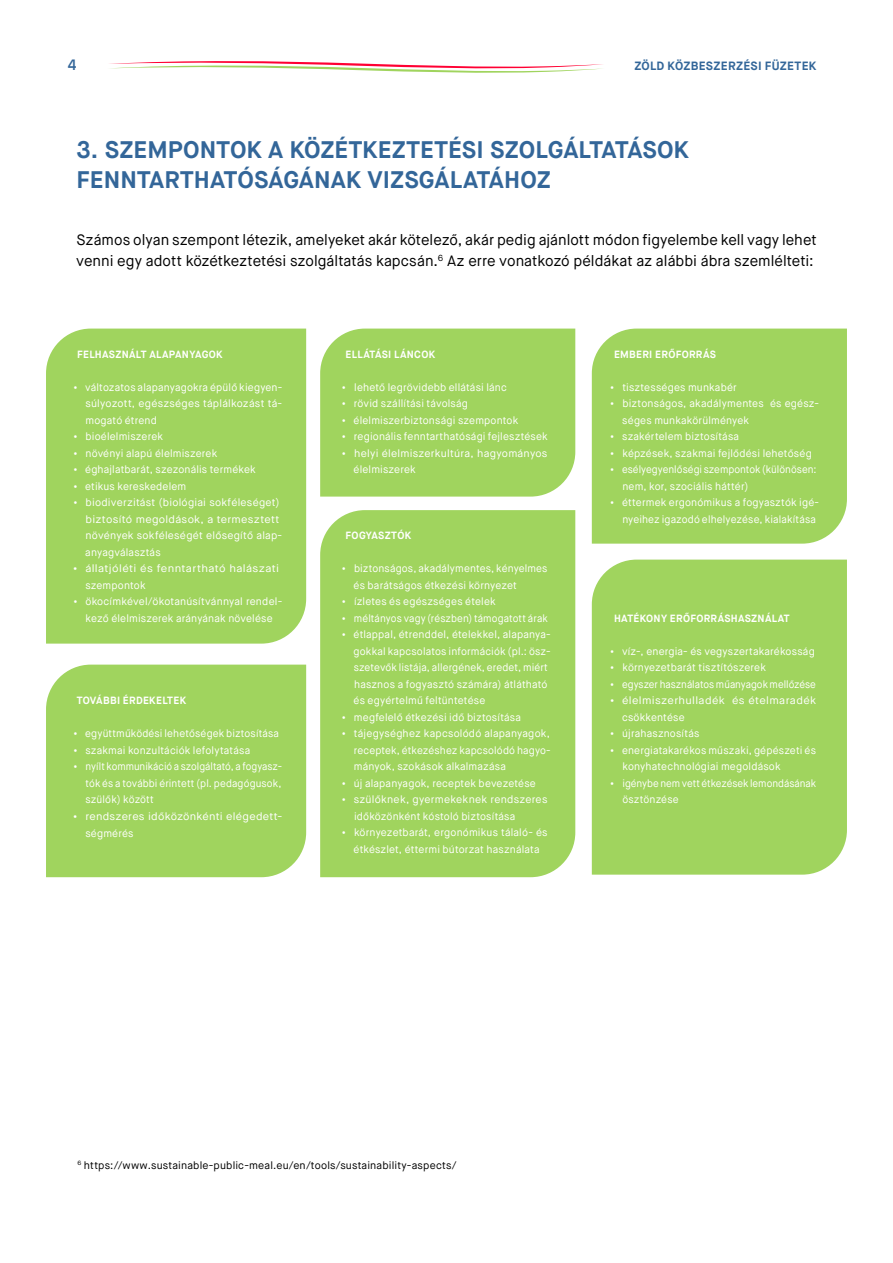
<style>
.page{position:relative;width:893px;height:1263px;background:#fff}
.page>*{position:absolute;margin:0;border:0;box-sizing:border-box;transform-origin:0 0}
.t1{font:700 24px/30px "Maison Neue";letter-spacing:.005em;color:#369}
.t2{font:15px/21px "Maison Neue";color:#000}
.t3{font:600 15px "Maison Neue";color:#369}
.t4{font:700 12px "Maison Neue";letter-spacing:.025em;color:#369}
.t5{font:10.5px/16.5px "Maison Neue";letter-spacing:.015em;color:#fff}
.t6{font:10.5px/16.5px "Maison Neue";letter-spacing:.015em;color:#fff;text-align:justify;scale:.94 1}
.t7{font:700 10.5px "Maison Neue";letter-spacing:.03em;color:#fff}
.t8{font:10.5px/16.5px "Maison Neue";letter-spacing:.015em;color:#fff;scale:.95 1}
.t9{font:10.5px "Maison Neue";letter-spacing:.015em;color:#000}
.t10{font:10.5px/16.5px "Maison Neue";letter-spacing:.015em;color:#fff;scale:1.07 1}
.t11{font:10.5px/16.5px "Maison Neue";letter-spacing:.015em;color:#fff;scale:1.06 1}
.t12{font:10.5px/16.5px "Maison Neue";letter-spacing:.015em;color:#fff;scale:1.05 1}
.s1{font-weight:700}
</style>
<div class="page">
<svg style="left:109px;top:61px;width:494px;height:12px"></svg>
<div style="left:46px;top:328px;width:261px;height:316px;background:#a0d45e"></div>
<div style="left:46px;top:664px;width:261px;height:214px;background:#a0d45e"></div>
<div style="left:320px;top:328px;width:256px;height:169px;background:#a0d45e"></div>
<div style="left:320px;top:510px;width:256px;height:368px;background:#a0d45e"></div>
<div style="left:591px;top:328px;width:256px;height:216px;background:#a0d45e"></div>
<div style="left:591px;top:559px;width:256px;height:316px;background:#a0d45e"></div>
<h2 class="t3" style="left:68px;top:55px;width:10px">4</h2>
<p class="t4" style="left:634px;top:58px;width:184px">ZÖLD KÖZBESZERZÉSI FÜZETEK</p>
<h1 class="t1" style="left:77px;top:135px;width:614px">3. SZEMPONTOK A KÖZÉTKEZTETÉSI SZOLGÁLTATÁSOK<br>FENNTARTHATÓSÁGÁNAK VIZSGÁLATÁHOZ</h1>
<h2 class="t2" style="left:76px;top:229px;width:742px">Számos olyan szempont létezik, amelyeket akár kötelező, akár pedig ajánlott módon figyelembe kell vagy lehet venni egy adott közétkeztetési szolgáltatás kapcsán.<sup>6</sup> Az erre vonatkozó példákat az alábbi ábra szemlélteti:</h2>
<p class="t7" style="left:77px;top:347px;width:147px">FELHASZNÁLT ALAPANYAGOK</p>
<p class="t5" style="left:85px;top:379px;width:198px;text-align:justify;text-indent:-12px"><span class="s1">•</span> változatos alapanyagokra épülő kiegyen&shy;súlyozott, egészséges táplálkozást tá&shy;mogató étrend</p>
<p class="t5" style="left:74px;top:428px;width:91px"><span class="s1">•</span> bioélelmiszerek</p>
<p class="t5" style="left:74px;top:445px;width:145px"><span class="s1">•</span> növényi alapú élelmiszerek</p>
<p class="t5" style="left:74px;top:461px;width:184px"><span class="s1">•</span> éghajlatbarát, szezonális termékek</p>
<p class="t5" style="left:74px;top:478px;width:114px"><span class="s1">•</span> etikus kereskedelem</p>
<p class="t5" style="left:85px;top:494px;width:198px;text-indent:-12px"><span class="s1">•</span> biodiverzitást (biológiai sokféleséget) biztosító megoldások, a termesztett növények sokféleségét elősegítő alap&shy;anyagválasztás</p>
<p class="t10" style="left:85px;top:560px;width:183px;text-indent:-12px"><span class="s1">•</span> állatjóléti és fenntartható halászati szempontok</p>
<p class="t5" style="left:74px;top:593px;width:210px;text-align:center"><span class="s1">•</span> ökocímkével/ökotanúsítvánnyal rendel&shy;kező élelmiszerek arányának növelése</p>
<p class="t7" style="left:77px;top:694px;width:111px">TOVÁBBI ÉRDEKELTEK</p>
<p class="t5" style="left:74px;top:726px;width:207px"><span class="s1">•</span> együttműködési lehetőségek biztosítása</p>
<p class="t5" style="left:74px;top:742px;width:178px"><span class="s1">•</span> szakmai konzultációk lefolytatása</p>
<p class="t6" style="left:85px;top:759px;width:211px;text-indent:-12px"><span class="s1">•</span> nyílt kommunikáció a szolgáltató, a fogyasz&shy;tók és a további érintett (pl. pedagógusok, szülők) között</p>
<p class="t12" style="left:85px;top:808px;width:189px;text-indent:-12px"><span class="s1">•</span> rendszeres időközönkénti elégedett&shy;ségmérés</p>
<p class="t7" style="left:346px;top:347px;width:91px">ELLÁTÁSI LÁNCOK</p>
<p class="t5" style="left:342px;top:379px;width:166px"><span class="s1">•</span> lehető legrövidebb ellátási lánc</p>
<p class="t5" style="left:342px;top:395px;width:127px"><span class="s1">•</span> rövid szállítási távolság</p>
<p class="t5" style="left:342px;top:412px;width:178px"><span class="s1">•</span> élelmiszerbiztonsági szempontok</p>
<p class="t5" style="left:342px;top:428px;width:207px"><span class="s1">•</span> regionális fenntarthatósági fejlesztések</p>
<p class="t5" style="left:354px;top:445px;width:195px;text-indent:-11px"><span class="s1">•</span> helyi élelmiszerkultúra, hagyományos élelmiszerek</p>
<p class="t7" style="left:346px;top:529px;width:67px">FOGYASZTÓK</p>
<p class="t5" style="left:354px;top:560px;width:195px;text-indent:-11px"><span class="s1">•</span> biztonságos, akadálymentes, kényelmes és barátságos étkezési környezet</p>
<p class="t5" style="left:342px;top:593px;width:155px"><span class="s1">•</span> ízletes és egészséges ételek</p>
<p class="t8" style="left:342px;top:610px;width:218px"><span class="s1">•</span> méltányos vagy (részben) támogatott árak</p>
<p class="t5" style="left:354px;top:626px;width:199px;text-indent:-11px"><span class="s1">•</span> étlappal, étrenddel, ételekkel, alapanya&shy;gokkal kapcsolatos információk (pl.: ös - szetevők listája, allergének, eredet, miért hasznos a fogyasztó számára) átlátható és egyértelmű feltüntetése</p>
<p class="t5" style="left:342px;top:709px;width:180px"><span class="s1">•</span> megfelelő étkezési idő biztosítása</p>
<p class="t5" style="left:354px;top:725px;width:198px;text-align:justify;text-indent:-12px"><span class="s1">•</span> tájegységhez kapcsolódó alapanyagok, receptek, étkezéshez kapcsolódó hagyo&shy;mányok, szokások alkalmazása</p>
<p class="t5" style="left:342px;top:775px;width:195px"><span class="s1">•</span> új alapanyagok, receptek bevezetése</p>
<p class="t5" style="left:354px;top:791px;width:195px;text-indent:-12px"><span class="s1">•</span> szülőknek, gyermekeknek rendszeres időközönként kóstoló biztosítása</p>
<p class="t5" style="left:342px;top:824px;width:207px;text-align:center"><span class="s1">•</span> környezetbarát, ergonómikus tálaló- és étkészlet, éttermi bútorzat használata</p>
<p class="t7" style="left:614px;top:347px;width:103px">EMBERI ERŐFORRÁS</p>
<p class="t5" style="left:611px;top:379px;width:128px"><span class="s1">•</span> tisztességes munkabér</p>
<p class="t5" style="left:622px;top:395px;width:198px;text-indent:-12px"><span class="s1">•</span> biztonságos, akadálymentes és egész&shy;séges munkakörülmények</p>
<p class="t5" style="left:611px;top:428px;width:130px"><span class="s1">•</span> szakértelem biztosítása</p>
<p class="t5" style="left:611px;top:445px;width:203px"><span class="s1">•</span> képzések, szakmai fejlődési lehetőség</p>
<p class="t8" style="left:622px;top:461px;width:206px;text-indent:-12px"><span class="s1">•</span> esélyegyenlőségi szempontok (különösen: nem, kor, szociális háttér)</p>
<p class="t5" style="left:611px;top:494px;width:210px;text-align:right"><span class="s1">•</span> éttermek ergonómikus a fogyasztók igé&shy;nyeihez igazodó elhelyezése, kialakítása</p>
<p class="t7" style="left:614px;top:612px;width:177px">HATÉKONY ERŐFORRÁSHASZNÁLAT</p>
<p class="t5" style="left:611px;top:643px;width:206px"><span class="s1">•</span> víz-, energia- és vegyszertakarékosság</p>
<p class="t5" style="left:611px;top:660px;width:157px"><span class="s1">•</span> környezetbarát tisztítószerek</p>
<p class="t6" style="left:611px;top:676px;width:220px"><span class="s1">•</span> egyszer használatos műanyagok mellőzése</p>
<p class="t11" style="left:622px;top:693px;width:185px;text-indent:-12px"><span class="s1">•</span> élelmiszerhulladék és ételmaradék csökkentése</p>
<p class="t5" style="left:611px;top:726px;width:90px"><span class="s1">•</span> újrahasznosítás</p>
<p class="t5" style="left:622px;top:742px;width:195px;text-indent:-12px"><span class="s1">•</span> energiatakarékos műszaki, gépészeti és konyhatechnológiai megoldások</p>
<p class="t6" style="left:622px;top:775px;width:208px;text-indent:-12px"><span class="s1">•</span> igénybe nem vett étkezések lemondásának ösztönzése</p>
<p class="t9" style="left:77px;top:1158px;width:381px"><sup>6</sup> https://www.sustainable-public-meal.eu/en/tools/sustainability-aspects/</p>
</div>
